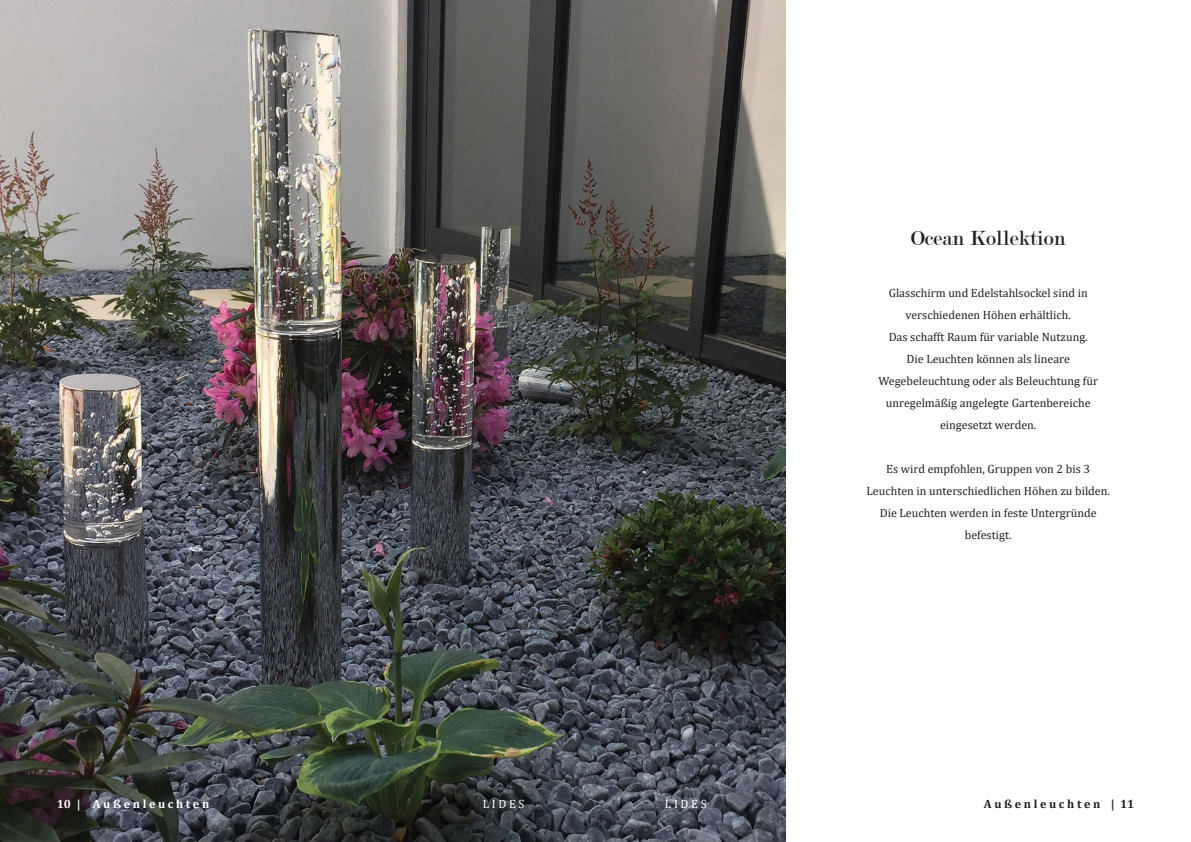
<style>
.page{position:relative;width:1191px;height:842px;background:#fff}
.page>*{position:absolute;margin:0;border:0;box-sizing:border-box;transform-origin:0 0}
.t1{font:22px "Modern";color:#231f20}
.t2{font:12px/22px "Cambria";color:#231f20;text-align:center}
.t3{font:700 12px "Cambria";color:#fff}
.t4{font:700 12px "Cambria";color:#231f20}
.t5{font:12px "Cambria";color:#fff}
</style>
<div class="page">
<img style="left:0;top:0;width:785px;height:842px">
<p class="t1" style="left:911px;top:227px;width:156px">Ocean Kollektion</p>
<p class="t2" style="left:888px;top:282px;width:200px">Glasschirm und Edelstahlsockel sind in verschiedenen Höhen erhältlich.</p>
<p class="t2" style="left:888px;top:326px;width:200px">Das schafft Raum für variable Nutzung.</p>
<p class="t2" style="left:878px;top:348px;width:221px">Die Leuchten können als lineare Wegebeleuchtung oder als Beleuchtung für unregelmäßig angelegte Gartenbereiche eingesetzt werden.</p>
<p class="t2" style="left:886px;top:458px;width:205px">Es wird empfohlen, Gruppen von 2 bis 3</p>
<p class="t2" style="left:866px;top:480px;width:245px">Leuchten in unterschiedlichen Höhen zu bilden.</p>
<p class="t2" style="left:879px;top:502px;width:218px">Die Leuchten werden in feste Untergründe befestigt.</p>
<p class="t3" style="left:57px;top:796px;width:154px">10 | A u ß e n l e u c h t e n</p>
<p class="t4" style="left:984px;top:796px;width:152px">A u ß e n l e u c h t e n | 11</p>
<p class="t5" style="left:483px;top:797px;width:43px">L I D E S</p>
<p class="t5" style="left:665px;top:797px;width:43px">L I D E S</p>
</div>
